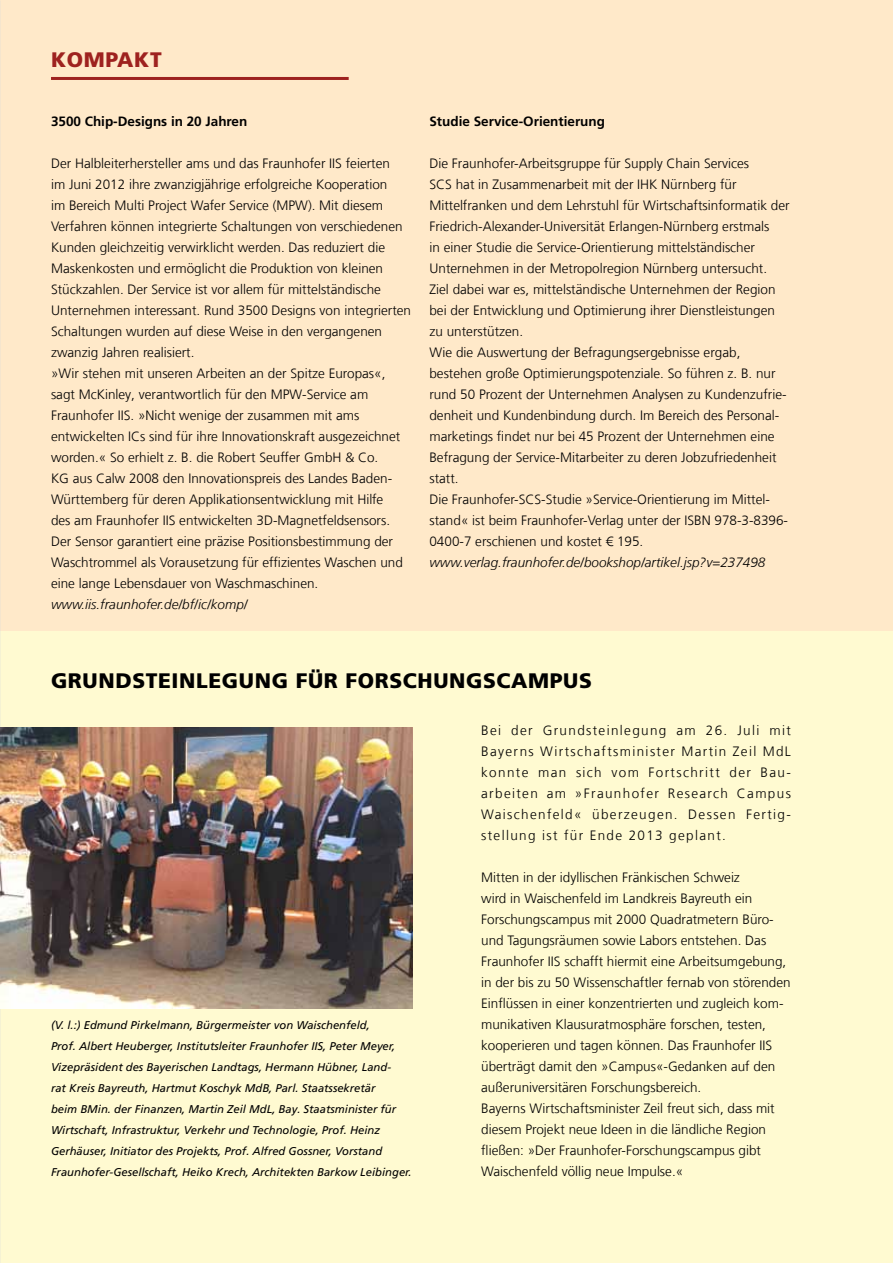
<style>
.page{position:relative;width:893px;height:1263px;background:#fff}
.page>*{position:absolute;margin:0;border:0;box-sizing:border-box;transform-origin:0 0}
.t1{font:900 21px "Frutiger LT Com";letter-spacing:.03em;color:#000}
.t2{font:900 21px "Frutiger LT Com";letter-spacing:.03em;color:#9e221f}
.t3{font:300 13.5px/21px "Frutiger LT Com";color:#000}
.t4{font:italic 300 13.5px "Frutiger LT Com";color:#000}
.t5{font:700 13.5px "Frutiger LT Com";color:#000}
.t6{font:italic 11.25px/21px "Frutiger LT Com";color:#000}
</style>
<div class="page">
<div style="left:0;top:588px;width:893px;height:675px;background:#fffad1"></div>
<div style="left:0;top:0;width:893px;height:631px;background:#ffe9c9"></div>
<hr style="left:51px;top:77px;width:298px;height:3px;background:#9e221f">
<img style="left:0;top:727px;width:412px;height:281px">
<h1 class="t2" style="left:51px;top:47px;width:112px">KOMPAKT</h1>
<p class="t5" style="left:51px;top:113px;width:198px">3500 Chip-Designs in 20 Jahren</p>
<p class="t3" style="left:51px;top:153px;width:362px">Der Halbleiterhersteller ams und das Fraunhofer IIS feierten<br>im Juni 2012 ihre zwanzigjährige erfolgreiche Kooperation<br>im Bereich Multi Project Wafer Service (MPW). Mit diesem Verfahren können integrierte Schaltungen von verschiedenen Kunden gleichzeitig verwirklicht werden. Das reduziert die Maskenkosten und ermöglicht die Produktion von kleinen Stückzahlen. Der Service ist vor allem für mittelständische Unternehmen interessant. Rund 3500 Designs von integrierten Schaltungen wurden auf diese Weise in den vergangenen zwanzig Jahren realisiert.<br>»Wir stehen mit unseren Arbeiten an der Spitze Europas«, sagt McKinley, verantwortlich für den MPW-Service am Fraunhofer IIS. »Nicht wenige der zusammen mit ams entwickelten ICs sind für ihre Innovationskraft ausgezeichnet worden.« So erhielt z. B. die Robert Seuffer GmbH &amp; Co.<br>KG aus Calw 2008 den Innovationspreis des Landes Baden-Württemberg für deren Applikationsentwicklung mit Hilfe<br>des am Fraunhofer IIS entwickelten 3D-Magnetfeldsensors.<br>Der Sensor garantiert eine präzise Positionsbestimmung der Waschtrommel als Vorausetzung für effizientes Waschen und eine lange Lebensdauer von Waschmaschinen.</p>
<p class="t4" style="left:51px;top:596px;width:198px">www.iis.fraunhofer.de/bf/ic/komp/</p>
<p class="t5" style="left:429px;top:113px;width:177px">Studie Service-Orientierung</p>
<p class="t3" style="left:429px;top:153px;width:362px">Die Fraunhofer-Arbeitsgruppe für Supply Chain Services<br>SCS hat in Zusammenarbeit mit der IHK Nürnberg für Mittelfranken und dem Lehrstuhl für Wirtschaftsinformatik der Friedrich-Alexander-Universität Erlangen-Nürnberg erstmals<br>in einer Studie die Service-Orientierung mittelständischer Unternehmen in der Metropolregion Nürnberg untersucht.<br>Ziel dabei war es, mittelständische Unternehmen der Region bei der Entwicklung und Optimierung ihrer Dienstleistungen zu unterstützen.<br>Wie die Auswertung der Befragungsergebnisse ergab, bestehen große Optimierungspotenziale. So führen z. B. nur rund 50 Prozent der Unternehmen Analysen zu Kundenzufrie&shy;denheit und Kundenbindung durch. Im Bereich des Personal&shy;marketings findet nur bei 45 Prozent der Unternehmen eine Befragung der Service-Mitarbeiter zu deren Jobzufriedenheit statt.<br>Die Fraunhofer-SCS-Studie »Service-Orientierung im Mittel&shy;stand« ist beim Fraunhofer-Verlag unter der ISBN 978-3-8396- 0400-7 erschienen und kostet € 195.</p>
<p class="t4" style="left:429px;top:554px;width:337px">www.verlag.fraunhofer.de/bookshop/artikel.jsp?v=237498</p>
<h1 class="t1" style="left:51px;top:668px;width:542px">GRUNDSTEINLEGUNG FÜR FORSCHUNGSCAMPUS</h1>
<p class="t6" style="left:51px;top:1015px;width:362px">(V. l.:) Edmund Pirkelmann, Bürgermeister von Waischenfeld,<br>Prof. Albert Heuberger, Institutsleiter Fraunhofer IIS, Peter Meyer, Vizepräsident des Bayerischen Landtags, Hermann Hübner, Land-<br>rat Kreis Bayreuth, Hartmut Koschyk MdB, Parl. Staatssekretär<br>beim BMin. der Finanzen, Martin Zeil MdL, Bay. Staatsminister für Wirtschaft, Infrastruktur, Verkehr und Technologie, Prof. Heinz Gerhäuser, Initiator des Projekts, Prof. Alfred Gossner, Vorstand Fraunhofer-Gesellschaft, Heiko Krech, Architekten Barkow Leibinger.</p>
<p class="t3" style="left:481px;top:720px;width:311px;text-align:justify">Bei der Grundsteinlegung am 26. Juli mit Bayerns Wirtschaftsminister Martin Zeil MdL konnte man sich vom Fortschritt der Bau&shy;arbeiten am »Fraunhofer Research Campus Waischenfeld« überzeugen. Dessen Fertig&shy;stellung ist für Ende 2013 geplant.</p>
<p class="t3" style="left:481px;top:867px;width:311px">Mitten in der idyllischen Fränkischen Schweiz<br>wird in Waischenfeld im Landkreis Bayreuth ein Forschungscampus mit 2000 Quadratmetern Büro&shy;und Tagungsräumen sowie Labors entstehen. Das Fraunhofer IIS schafft hiermit eine Arbeitsumgebung, in der bis zu 50 Wissenschaftler fernab von störenden Einflüssen in einer konzentrierten und zugleich kom&shy;munikativen Klausuratmosphäre forschen, testen, kooperieren und tagen können. Das Fraunhofer IIS überträgt damit den »Campus«-Gedanken auf den außeruniversitären Forschungsbereich.<br>Bayerns Wirtschaftsminister Zeil freut sich, dass mit diesem Projekt neue Ideen in die ländliche Region fließen: »Der Fraunhofer-Forschungscampus gibt Waischenfeld völlig neue Impulse.«</p>
</div>
